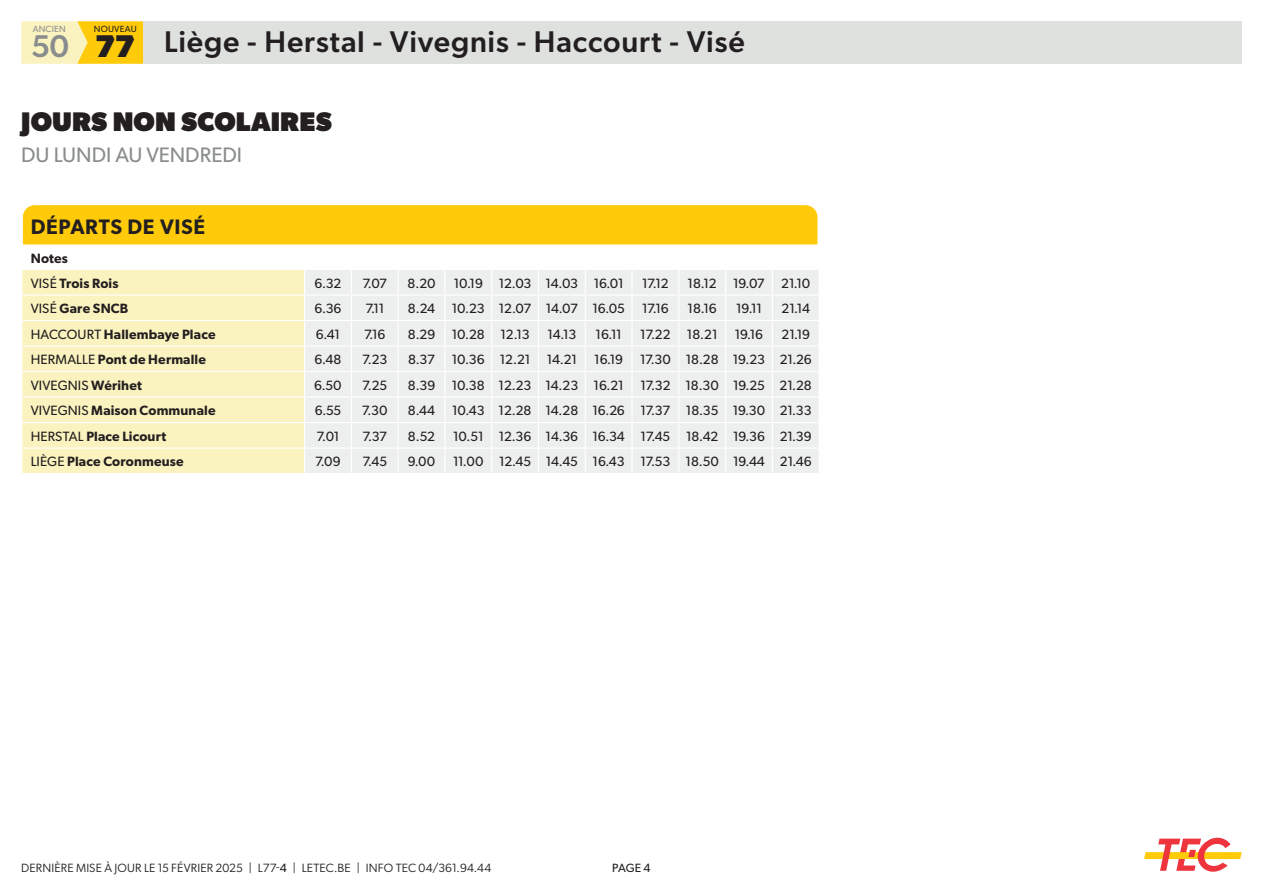
<style>
.page{position:relative;width:1263px;height:893px;background:#fff}
.page>*{position:absolute;margin:0;border:0;box-sizing:border-box;transform-origin:0 0}
.t1{font:500 31.5px "Gibson";color:#8a8d8e}
.t2{font:700 31.5px "Gibson";color:#231f20}
.t3{font:500 30px "Gibson";letter-spacing:.025em;color:#231f20}
.t4{font:800 27px "Gibson";letter-spacing:.005em;color:#231f20}
.t5{font:21px "Gibson";letter-spacing:-.005em;color:#8a8d8e}
.t6{font:600 21px "Gibson";letter-spacing:.03em;color:#231f20}
.t7{font:13.5px "Gibson";color:#231f20}
.t8{font:600 13.5px "Gibson";letter-spacing:.01em;color:#231f20}
.t9{font:12px "Gibson";letter-spacing:.01em;color:#231f20}
.t10{font:12px "Gibson";color:#231f20}
.t11{font:9px "Gibson";letter-spacing:.025em;color:#231f20}
.t12{font:9px "Gibson";letter-spacing:.025em;color:#8a8d8e}
.s1{font-weight:400}
.s2{font-weight:600}
.s3{font-style:inherit}
</style>
<div class="page">
<div style="left:143px;top:21px;width:1099px;height:43px;background:#dfe1df"></div>
<div style="left:77px;top:21px;width:66px;height:43px;background:#feca0a"></div>
<svg style="left:21px;top:21px;width:67px;height:43px;background:#fbefb1"></svg>
<svg style="left:1144px;top:837px;width:98px;height:35px"></svg>
<svg style="left:22px;top:204px;width:797px;height:269px"></svg>
<p class="t12" style="left:33px;top:23px;width:35px">ANCIEN</p>
<p class="t11" style="left:94px;top:23px;width:44px">NOUVEAU</p>
<h1 class="t2" style="left:95px;top:24px;width:42px">77</h1>
<h1 class="t1" style="left:32px;top:24px;width:39px">50</h1>
<h2 class="t3" style="left:164px;top:20px;width:582px">Liège - Herstal - Vivegnis - Haccourt - Visé</h2>
<p class="t4" style="left:21px;top:102px;width:312px">JOURS NON SCOLAIRES</p>
<p class="t5" style="left:21px;top:140px;width:222px">DU LUNDI AU VENDREDI</p>
<p class="t6" style="left:31px;top:212px;width:176px">DÉPARTS DE VISÉ</p>
<p class="t8" style="left:31px;top:249px;width:39px">Notes</p>
<p class="t8" style="left:31px;top:273px;width:89px"><span class="s1">VISÉ</span> Trois Rois</p>
<p class="t7" style="left:315px;top:274px;width:28px">6.32</p>
<p class="t7" style="left:362px;top:274px;width:26px">7.07</p>
<p class="t7" style="left:407px;top:274px;width:30px">8.20</p>
<p class="t7" style="left:454px;top:274px;width:31px">10.19</p>
<p class="t7" style="left:499px;top:274px;width:34px">12.03</p>
<p class="t7" style="left:546px;top:274px;width:34px">14.03</p>
<p class="t7" style="left:594px;top:274px;width:31px">16.01</p>
<p class="t7" style="left:642px;top:274px;width:28px">17.12</p>
<p class="t7" style="left:688px;top:274px;width:31px">18.12</p>
<p class="t7" style="left:733px;top:274px;width:33px">19.07</p>
<p class="t7" style="left:781px;top:274px;width:31px">21.10</p>
<p class="t8" style="left:31px;top:299px;width:99px"><span class="s1">VISÉ</span> Gare SNCB</p>
<p class="t7" style="left:314px;top:299px;width:28px">6.36</p>
<p class="t7" style="left:365px;top:299px;width:20px">7.11</p>
<p class="t7" style="left:408px;top:299px;width:29px">8.24</p>
<p class="t7" style="left:452px;top:299px;width:35px">10.23</p>
<p class="t7" style="left:499px;top:299px;width:34px">12.07</p>
<p class="t7" style="left:546px;top:299px;width:34px">14.07</p>
<p class="t7" style="left:592px;top:299px;width:34px">16.05</p>
<p class="t7" style="left:642px;top:299px;width:28px">17.16</p>
<p class="t7" style="left:688px;top:299px;width:31px">18.16</p>
<p class="t7" style="left:736px;top:299px;width:27px">19.11</p>
<p class="t7" style="left:781px;top:299px;width:30px">21.14</p>
<p class="t8" style="left:31px;top:324px;width:186px"><span class="s1">HACCOURT</span> Hallembaye Place</p>
<p class="t7" style="left:316px;top:325px;width:26px">6.41</p>
<p class="t7" style="left:364px;top:325px;width:23px">7.16</p>
<p class="t7" style="left:408px;top:325px;width:29px">8.29</p>
<p class="t7" style="left:452px;top:325px;width:35px">10.28</p>
<p class="t7" style="left:500px;top:325px;width:31px">12.13</p>
<p class="t7" style="left:547px;top:325px;width:30px">14.13</p>
<p class="t7" style="left:596px;top:325px;width:28px">16.11</p>
<p class="t7" style="left:640px;top:325px;width:32px">17.22</p>
<p class="t7" style="left:687px;top:325px;width:32px">18.21</p>
<p class="t7" style="left:735px;top:325px;width:30px">19.16</p>
<p class="t7" style="left:781px;top:325px;width:30px">21.19</p>
<p class="t8" style="left:31px;top:350px;width:177px"><span class="s1">HERMALLE</span> Pont de Hermalle</p>
<p class="t7" style="left:315px;top:350px;width:28px">6.48</p>
<p class="t7" style="left:362px;top:350px;width:27px">7.23</p>
<p class="t7" style="left:408px;top:350px;width:28px">8.37</p>
<p class="t7" style="left:452px;top:350px;width:34px">10.36</p>
<p class="t7" style="left:500px;top:350px;width:32px">12.21</p>
<p class="t7" style="left:547px;top:350px;width:32px">14.21</p>
<p class="t7" style="left:594px;top:350px;width:30px">16.19</p>
<p class="t7" style="left:640px;top:350px;width:32px">17.30</p>
<p class="t7" style="left:686px;top:350px;width:34px">18.28</p>
<p class="t7" style="left:733px;top:350px;width:34px">19.23</p>
<p class="t7" style="left:780px;top:350px;width:33px">21.26</p>
<p class="t7" style="left:31px;top:376px;width:113px">VIVEGNIS <span class="s2">Wérihet</span></p>
<p class="t7" style="left:314px;top:376px;width:29px">6.50</p>
<p class="t7" style="left:362px;top:376px;width:27px">7.25</p>
<p class="t7" style="left:408px;top:376px;width:29px">8.39</p>
<p class="t7" style="left:452px;top:376px;width:34px">10.38</p>
<p class="t7" style="left:499px;top:376px;width:34px">12.23</p>
<p class="t7" style="left:545px;top:376px;width:34px">14.23</p>
<p class="t7" style="left:594px;top:376px;width:32px">16.21</p>
<p class="t7" style="left:640px;top:376px;width:32px">17.32</p>
<p class="t7" style="left:685px;top:376px;width:35px">18.30</p>
<p class="t7" style="left:733px;top:376px;width:33px">19.25</p>
<p class="t7" style="left:780px;top:376px;width:34px">21.28</p>
<p class="t8" style="left:31px;top:401px;width:186px"><span class="s1">VIVEGNIS</span> Maison Communale</p>
<p class="t7" style="left:315px;top:401px;width:28px">6.55</p>
<p class="t7" style="left:362px;top:401px;width:27px">7.30</p>
<p class="t7" style="left:408px;top:401px;width:29px">8.44</p>
<p class="t7" style="left:452px;top:401px;width:34px">10.43</p>
<p class="t7" style="left:499px;top:401px;width:34px">12.28</p>
<p class="t7" style="left:545px;top:401px;width:34px">14.28</p>
<p class="t7" style="left:592px;top:401px;width:34px">16.26</p>
<p class="t7" style="left:640px;top:401px;width:31px">17.37</p>
<p class="t7" style="left:686px;top:401px;width:34px">18.35</p>
<p class="t7" style="left:733px;top:401px;width:34px">19.30</p>
<p class="t7" style="left:780px;top:401px;width:34px">21.33</p>
<p class="t8" style="left:31px;top:426px;width:137px"><span class="s1">HERSTAL</span> Place Licourt</p>
<p class="t7" style="left:317px;top:427px;width:24px">7.01</p>
<p class="t7" style="left:362px;top:427px;width:26px">7.37</p>
<p class="t7" style="left:408px;top:427px;width:29px">8.52</p>
<p class="t7" style="left:453px;top:427px;width:32px">10.51</p>
<p class="t7" style="left:499px;top:427px;width:34px">12.36</p>
<p class="t7" style="left:546px;top:427px;width:34px">14.36</p>
<p class="t7" style="left:592px;top:427px;width:34px">16.34</p>
<p class="t7" style="left:641px;top:427px;width:31px">17.45</p>
<p class="t7" style="left:686px;top:427px;width:34px">18.42</p>
<p class="t7" style="left:733px;top:427px;width:33px">19.36</p>
<p class="t7" style="left:780px;top:427px;width:34px">21.39</p>
<p class="t8" style="left:31px;top:452px;width:154px"><span class="s1">LIÈGE</span> Place Coronmeuse</p>
<p class="t7" style="left:315px;top:452px;width:27px">7.09</p>
<p class="t7" style="left:362px;top:452px;width:26px">7.45</p>
<p class="t7" style="left:408px;top:452px;width:29px">9.00</p>
<p class="t7" style="left:453px;top:452px;width:32px">11.00</p>
<p class="t7" style="left:499px;top:452px;width:34px">12.45</p>
<p class="t7" style="left:546px;top:452px;width:33px">14.45</p>
<p class="t7" style="left:593px;top:452px;width:34px">16.43</p>
<p class="t7" style="left:640px;top:452px;width:32px">17.53</p>
<p class="t7" style="left:686px;top:452px;width:35px">18.50</p>
<p class="t7" style="left:733px;top:452px;width:33px">19.44</p>
<p class="t7" style="left:780px;top:452px;width:33px">21.46</p>
<p class="t9" style="left:21px;top:859px;width:472px">DERNIÈRE MISE À JOUR LE 15 FÉVRIER 2025 | L77-<span class="s3">4</span> | LETEC.BE | INFO TEC 04/361.94.44</p>
<p class="t10" style="left:612px;top:859px;width:40px">PAGE 4</p>
</div>
